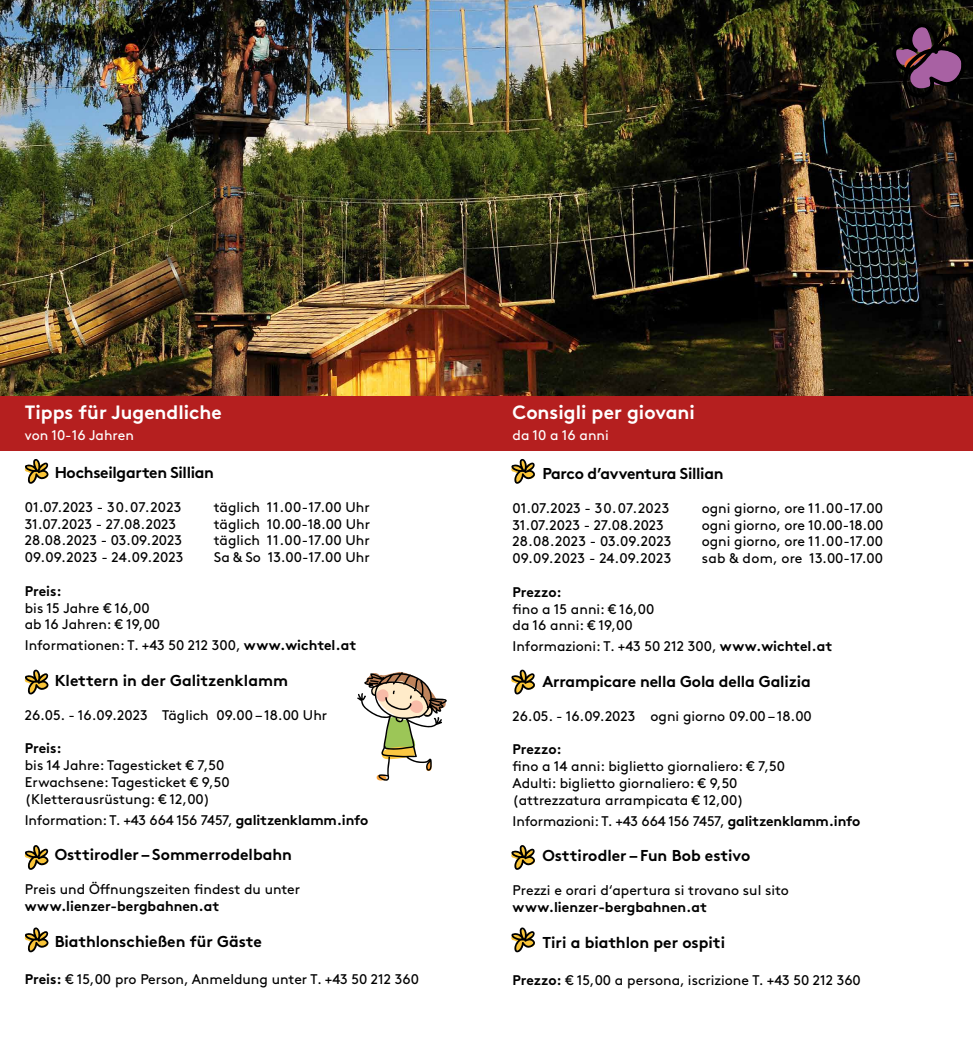
<style>
.page{position:relative;width:973px;height:1042px;background:#fff}
.page>*{position:absolute;margin:0;border:0;box-sizing:border-box;transform-origin:0 0}
.t1{font:700 19.25px "Brown";color:#fff}
.t2{font:700 15.75px "Brown";color:#000}
.t3{font:700 15.75px "Brown";letter-spacing:-.02em;color:#000}
.t4{font:14px/16.8px "Brown";color:#000}
.t5{font:700 14px "Brown";color:#000}
.t6{font:14px "Brown";color:#fff}
.s1{font-weight:700}
</style>
<div class="page">
<img style="left:0;top:0;width:972px;height:396px">
<div style="left:0;top:396px;width:972px;height:54px;background:#b51f1f"></div>
<svg style="left:890px;top:19px;width:81px;height:79px;background:#392332"></svg>
<svg style="left:24px;top:459px;width:25px;height:25px"></svg>
<svg style="left:24px;top:669px;width:25px;height:26px"></svg>
<svg style="left:24px;top:845px;width:25px;height:25px"></svg>
<svg style="left:24px;top:927px;width:25px;height:26px"></svg>
<svg style="left:511px;top:459px;width:24px;height:25px"></svg>
<svg style="left:511px;top:669px;width:24px;height:26px"></svg>
<svg style="left:511px;top:845px;width:24px;height:25px"></svg>
<svg style="left:511px;top:927px;width:24px;height:26px"></svg>
<svg style="left:357px;top:672px;width:90px;height:109px"></svg>
<h1 class="t1" style="left:25px;top:397px;width:198px">Tipps für Jugendliche</h1>
<p class="t6" style="left:25px;top:425px;width:110px">von 10-16 Jahren</p>
<p class="t3" style="left:55px;top:460px;width:161px">Hochseilgarten Sillian</p>
<p class="t4" style="left:25px;top:497px;width:158px">01.07.2023 - 30.07.2023</p>
<p class="t4" style="left:214px;top:497px;width:157px">täglich 11.00-17.00 Uhr</p>
<p class="t4" style="left:25px;top:514px;width:153px">31.07.2023 - 27.08.2023</p>
<p class="t4" style="left:214px;top:514px;width:158px">täglich 10.00-18.00 Uhr</p>
<p class="t4" style="left:25px;top:531px;width:159px">28.08.2023 - 03.09.2023</p>
<p class="t4" style="left:214px;top:531px;width:157px">täglich 11.00-17.00 Uhr</p>
<p class="t4" style="left:25px;top:548px;width:160px">09.09.2023 - 24.09.2023</p>
<p class="t4" style="left:214px;top:548px;width:157px">Sa &amp; So 13.00-17.00 Uhr</p>
<p class="t5" style="left:25px;top:579px;width:39px">Preis:</p>
<p class="t4" style="left:25px;top:598px;width:137px">bis 15 Jahre € 16,00 ab 16 Jahren: € 19,00</p>
<p class="t4" style="left:25px;top:636px;width:333px">Informationen: T. +43 50 212 300, <span class="s1">www.wichtel.at</span></p>
<p class="t2" style="left:55px;top:668px;width:235px">Klettern in der Galitzenklamm</p>
<p class="t4" style="left:25px;top:705px;width:304px">26.05. - 16.09.2023 Täglich 09.00 – 18.00 Uhr</p>
<p class="t5" style="left:25px;top:737px;width:39px">Preis:</p>
<p class="t4" style="left:25px;top:755px;width:206px">bis 14 Jahre: Tagesticket € 7,50<br>Erwachsene: Tagesticket € 9,50 (Kletterausrüstung: € 12,00)</p>
<p class="t4" style="left:25px;top:810px;width:345px">Information: T. +43 664 156 7457, <span class="s1">galitzenklamm.info</span></p>
<p class="t2" style="left:55px;top:842px;width:239px">Osttirodler – Sommerrodelbahn</p>
<p class="t4" style="left:25px;top:879px;width:277px">Preis und Öffnungszeiten findest du unter</p>
<p class="t5" style="left:25px;top:894px;width:196px">www.lienzer-bergbahnen.at</p>
<p class="t2" style="left:55px;top:928px;width:208px">Biathlonschießen für Gäste</p>
<p class="t4" style="left:25px;top:970px;width:395px"><span class="s1">Preis:</span> € 15,00 pro Person, Anmeldung unter T. +43 50 212 360</p>
<h1 class="t1" style="left:512px;top:397px;width:184px">Consigli per giovani</h1>
<p class="t6" style="left:512px;top:425px;width:98px">da 10 a 16 anni</p>
<p class="t3" style="left:542px;top:461px;width:183px">Parco d’avventura Sillian</p>
<p class="t4" style="left:512px;top:498px;width:158px">01.07.2023 - 30.07.2023</p>
<p class="t4" style="left:701px;top:498px;width:183px">ogni giorno, ore 11.00-17.00</p>
<p class="t4" style="left:512px;top:515px;width:153px">31.07.2023 - 27.08.2023</p>
<p class="t4" style="left:701px;top:515px;width:183px">ogni giorno, ore 10.00-18.00</p>
<p class="t4" style="left:512px;top:532px;width:160px">28.08.2023 - 03.09.2023</p>
<p class="t4" style="left:701px;top:532px;width:183px">ogni giorno, ore 11.00-17.00</p>
<p class="t4" style="left:512px;top:549px;width:160px">09.09.2023 - 24.09.2023</p>
<p class="t4" style="left:701px;top:549px;width:183px">sab &amp; dom, ore 13.00-17.00</p>
<p class="t5" style="left:512px;top:580px;width:51px">Prezzo:</p>
<p class="t4" style="left:512px;top:599px;width:143px">fino a 15 anni: € 16,00 da 16 anni: € 19,00</p>
<p class="t4" style="left:512px;top:637px;width:321px">Informazioni: T. +43 50 212 300, <span class="s1">www.wichtel.at</span></p>
<p class="t2" style="left:542px;top:669px;width:270px">Arrampicare nella Gola della Galizia</p>
<p class="t4" style="left:512px;top:706px;width:301px">26.05. - 16.09.2023 ogni giorno 09.00 – 18.00</p>
<p class="t5" style="left:512px;top:738px;width:51px">Prezzo:</p>
<p class="t4" style="left:512px;top:757px;width:274px">fino a 14 anni: biglietto giornaliero: € 7,50<br>Adulti: biglietto giornaliero: € 9,50 (attrezzatura arrampicata € 12,00)</p>
<p class="t4" style="left:512px;top:811px;width:349px">Informazioni: T. +43 664 156 7457, <span class="s1">galitzenklamm.info</span></p>
<p class="t2" style="left:542px;top:843px;width:209px">Osttirodler – Fun Bob estivo</p>
<p class="t4" style="left:512px;top:880px;width:278px">Prezzi e orari d‘apertura si trovano sul sito</p>
<p class="t5" style="left:512px;top:895px;width:196px">www.lienzer-bergbahnen.at</p>
<p class="t2" style="left:542px;top:929px;width:184px">Tiri a biathlon per ospiti</p>
<p class="t4" style="left:512px;top:971px;width:350px"><span class="s1">Prezzo:</span> € 15,00 a persona, iscrizione T. +43 50 212 360</p>
</div>
